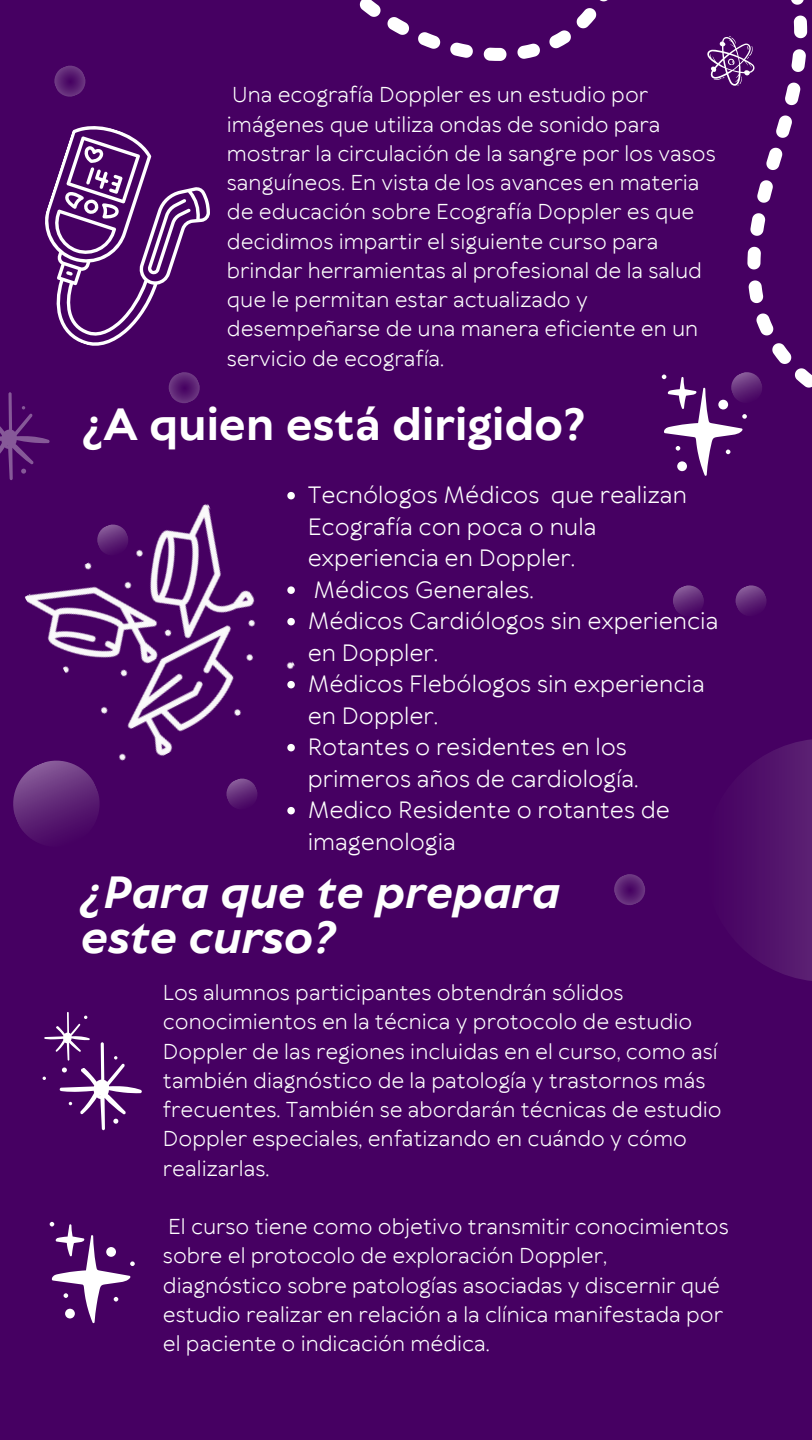
<style>
.page{position:relative;width:812px;height:1440px;background:#460062}
.page>*{position:absolute;margin:0;border:0;box-sizing:border-box;transform-origin:0 0}
.t1{font:italic 700 43px/45px "TT Wellingtons";color:#fefffe}
.t2{font:700 43px "TT Wellingtons";color:#fff}
.t3{font:23px/31.5px "TT Wellingtons";color:#fff}
.t4{font:21px/29.2px "TT Wellingtons";color:#fff}
.t5{font:21px/29.2px "TT Wellingtons";color:#fefffe}
</style>
<div class="page">
<img style="left:25px;top:504px;width:270px;height:257px">
<svg style="left:359px;top:0;width:453px;height:388px"></svg>
<svg style="left:706px;top:36px;width:48px;height:50px"></svg>
<svg style="left:50px;top:1222px;width:84px;height:101px"></svg>
<svg style="left:0;top:392px;width:49px;height:88px"></svg>
<svg style="left:43px;top:1012px;width:99px;height:118px"></svg>
<svg style="left:287px;top:492px;width:8px;height:7px"></svg>
<svg style="left:287px;top:586px;width:8px;height:8px"></svg>
<svg style="left:287px;top:618px;width:8px;height:7px"></svg>
<svg style="left:287px;top:681px;width:8px;height:7px"></svg>
<svg style="left:287px;top:744px;width:8px;height:7px"></svg>
<svg style="left:287px;top:807px;width:8px;height:7px"></svg>
<div style="left:704px;top:738px;width:108px;height:244px;background:linear-gradient(to right,#430060,#5a1f71)"></div>
<svg style="left:13px;top:755px;width:92px;height:88px"></svg>
<svg style="left:226px;top:778px;width:32px;height:30px"></svg>
<svg style="left:95px;top:522px;width:35px;height:36px"></svg>
<svg style="left:661px;top:370px;width:103px;height:106px"></svg>
<svg style="left:673px;top:585px;width:31px;height:30px"></svg>
<svg style="left:735px;top:585px;width:32px;height:30px"></svg>
<svg style="left:614px;top:874px;width:31px;height:31px"></svg>
<svg style="left:168px;top:372px;width:32px;height:31px"></svg>
<svg style="left:54px;top:65px;width:32px;height:32px"></svg>
<svg style="left:45px;top:126px;width:165px;height:220px"></svg>
<p class="t5" style="left:227px;top:81px;width:490px">Una ecografía Doppler es un estudio por imágenes que utiliza ondas de sonido para mostrar la circulación de la sangre por los vasos sanguíneos. En vista de los avances en materia de educación sobre Ecografía Doppler es que decidimos impartir el siguiente curso para brindar herramientas al profesional de la salud que le permitan estar actualizado y desempeñarse de una manera eficiente en un servicio de ecografía.</p>
<p class="t2" style="left:82px;top:397px;width:505px">¿A quien está dirigido?</p>
<p class="t3" style="left:308px;top:481px;width:381px">Tecnólogos Médicos que realizan<br>Ecografía con poca o nula experiencia en Doppler.</p>
<p class="t3" style="left:313px;top:575px;width:222px">Médicos Generales.</p>
<p class="t3" style="left:308px;top:607px;width:412px">Médicos Cardiólogos sin experiencia en Doppler.</p>
<p class="t3" style="left:308px;top:670px;width:398px">Médicos Flebólogos sin experiencia en Doppler.</p>
<p class="t3" style="left:308px;top:733px;width:332px">Rotantes o residentes en los primeros años de cardiología.</p>
<h1 class="t3" style="left:308px;top:796px;width:364px">Medico Residente o rotantes de imagenologia</h1>
<p class="t1" style="left:81px;top:872px;width:480px">¿Para que te prepara este curso?</p>
<p class="t4" style="left:163px;top:979px;width:560px">Los alumnos participantes obtendrán sólidos conocimientos en la técnica y protocolo de estudio Doppler de las regiones incluidas en el curso, como así también diagnóstico de la patología y trastornos más frecuentes. También se abordarán técnicas de estudio Doppler especiales, enfatizando en cuándo y cómo realizarlas.</p>
<p class="t4" style="left:163px;top:1213px;width:567px">El curso tiene como objetivo transmitir conocimientos sobre el protocolo de exploración Doppler, diagnóstico sobre patologías asociadas y discernir qué estudio realizar en relación a la clínica manifestada por el paciente o indicación médica.</p>
</div>
